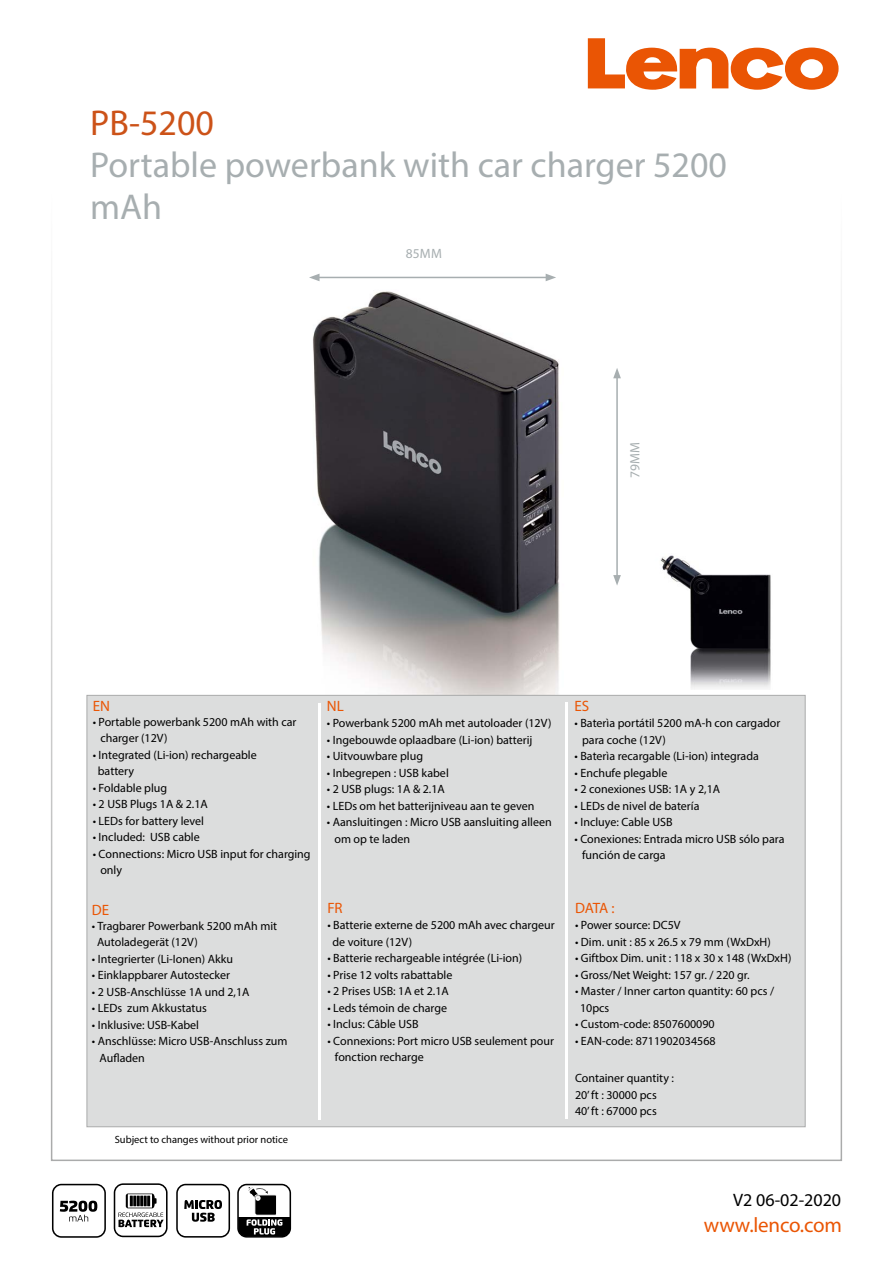
<style>
.page{position:relative;width:893px;height:1263px;background:#fff}
.page>*{position:absolute;margin:0;border:0;box-sizing:border-box;transform-origin:0 0}
.t1{font:36px/42px "Myriad Pro";color:#a7aeb0}
.t2{font:36px "Myriad Pro";color:#cc5218}
.t3{font:21px "Myriad Pro";letter-spacing:-.01em;color:#ea5504}
.t4{font:18px "Myriad Pro";color:#000}
.t5{font:15px "Myriad Pro";color:#ea5504}
.t6{font:13.5px "Myriad Pro";letter-spacing:.01em;color:#a7aeb0}
.t7{font:12px/16.5px "Myriad Pro";color:#000}
.t8{font:10.5px "Myriad Pro";color:#000}
</style>
<div class="page">
<svg style="left:588px;top:38px;width:251px;height:52px"></svg>
<hr style="left:616px;top:376px;width:2px;height:201px;background:#a7aeb0">
<svg style="left:613px;top:368px;width:8px;height:10px"></svg>
<svg style="left:613px;top:575px;width:8px;height:10px"></svg>
<hr style="left:317px;top:277px;width:231px;height:1px;background:#a7aeb0">
<svg style="left:309px;top:274px;width:11px;height:7px"></svg>
<svg style="left:546px;top:274px;width:10px;height:7px"></svg>
<svg style="left:52px;top:1184px;width:54px;height:53px"></svg>
<svg style="left:114px;top:1183px;width:54px;height:54px"></svg>
<svg style="left:176px;top:1184px;width:54px;height:53px"></svg>
<img style="left:237px;top:291px;width:365px;height:404px">
<div style="left:87px;top:695px;width:718px;height:432px;background:#dcdddd;border:1px solid #aaabab"></div>
<hr style="left:319px;top:703px;width:2px;height:416px;background:#fff">
<hr style="left:565px;top:702px;width:2px;height:417px;background:#fff">
<svg style="left:237px;top:1184px;width:54px;height:53px"></svg>
<img style="left:660px;top:555px;width:111px;height:134px">
<h1 class="t2" style="left:90px;top:100px;width:125px">PB-5200</h1>
<h1 class="t1" style="left:90px;top:143px;width:638px">Portable powerbank with car charger 5200 mAh</h1>
<p class="t6" style="left:406px;top:245px;width:37px">85MM</p>
<p class="t6" style="left:626px;top:478px;width:37px;rotate:-90deg">79MM</p>
<p class="t5" style="left:93px;top:697px;width:19px">EN</p>
<p class="t7" style="left:100px;top:713px;width:198px;text-indent:-8px">• Portable powerbank 5200 mAh with car charger (12V)</p>
<p class="t7" style="left:98px;top:746px;width:161px;text-indent:-5px">• Integrated (Li-ion) rechargeable battery</p>
<p class="t7" style="left:93px;top:779px;width:76px">• Foldable plug</p>
<p class="t7" style="left:93px;top:796px;width:117px">• 2 USB Plugs 1A &amp; 2.1A</p>
<p class="t7" style="left:93px;top:812px;width:113px">• LEDs for battery level</p>
<p class="t7" style="left:93px;top:829px;width:109px">• Included: USB cable</p>
<p class="t7" style="left:100px;top:845px;width:212px;text-indent:-8px">• Connections: Micro USB input for charging only</p>
<p class="t5" style="left:92px;top:900px;width:19px">DE</p>
<p class="t7" style="left:97px;top:917px;width:182px;text-indent:-5px">• Tragbarer Powerbank 5200 mAh mit<br>Autoladegerät (12V)</p>
<p class="t7" style="left:92px;top:950px;width:143px">• Integrierter (Li-Ionen) Akku</p>
<p class="t7" style="left:92px;top:967px;width:140px">• Einklappbarer Autostecker</p>
<p class="t7" style="left:92px;top:983px;width:159px">• 2 USB-Anschlüsse 1A und 2,1A</p>
<p class="t7" style="left:92px;top:1000px;width:116px">• LEDs zum Akkustatus</p>
<p class="t7" style="left:92px;top:1016px;width:109px">• Inklusive: USB-Kabel</p>
<p class="t7" style="left:100px;top:1033px;width:189px;text-indent:-8px">• Anschlüsse: Micro USB-Anschluss zum<br>Aufladen</p>
<p class="t5" style="left:327px;top:697px;width:18px">NL</p>
<p class="t7" style="left:327px;top:715px;width:226px">• Powerbank 5200 mAh met autoloader (12V)</p>
<p class="t7" style="left:327px;top:731px;width:207px">• Ingebouwde oplaadbare (Li-ion) batterij</p>
<p class="t7" style="left:327px;top:748px;width:98px">• Uitvouwbare plug</p>
<p class="t7" style="left:327px;top:764px;width:123px">• Inbegrepen : USB kabel</p>
<p class="t7" style="left:327px;top:781px;width:120px">• 2 USB plugs: 1A &amp; 2.1A</p>
<p class="t7" style="left:327px;top:797px;width:209px">• LEDs om het batterijniveau aan te geven</p>
<p class="t7" style="left:334px;top:814px;width:219px;text-indent:-8px">• Aansluitingen : Micro USB aansluiting alleen om op te laden</p>
<p class="t5" style="left:327px;top:898px;width:17px">FR</p>
<p class="t7" style="left:332px;top:916px;width:224px;text-indent:-5px">• Batterie externe de 5200 mAh avec chargeur de voiture (12V)</p>
<p class="t7" style="left:327px;top:949px;width:196px">• Batterie rechargeable intégrée (Li-ion)</p>
<p class="t7" style="left:327px;top:966px;width:127px">• Prise 12 volts rabattable</p>
<p class="t7" style="left:327px;top:982px;width:123px">• 2 Prises USB: 1A et 2.1A</p>
<p class="t7" style="left:327px;top:999px;width:121px">• Leds témoin de charge</p>
<p class="t7" style="left:327px;top:1015px;width:93px">• Inclus: Câble USB</p>
<p class="t7" style="left:335px;top:1032px;width:220px;text-indent:-8px">• Connexions: Port micro USB seulement pour fonction recharge</p>
<p class="t8" style="left:115px;top:1133px;width:175px">Subject to changes without prior notice</p>
<p class="t5" style="left:574px;top:697px;width:16px">ES</p>
<p class="t7" style="left:582px;top:715px;width:200px;text-indent:-8px">• Baterìa portátil 5200 mA-h con cargador para coche (12V)</p>
<p class="t7" style="left:574px;top:748px;width:186px">• Baterìa recargable (Li-ion) integrada</p>
<p class="t7" style="left:574px;top:764px;width:94px">• Enchufe plegable</p>
<p class="t7" style="left:574px;top:781px;width:147px">• 2 conexiones USB: 1A y 2,1A</p>
<p class="t7" style="left:574px;top:797px;width:126px">• LEDs de nivel de batería</p>
<p class="t7" style="left:574px;top:814px;width:100px">• Incluye: Cable USB</p>
<p class="t7" style="left:582px;top:830px;width:204px;text-indent:-8px">• Conexiones: Entrada micro USB sólo para función de carga</p>
<p class="t5" style="left:575px;top:898px;width:41px">DATA :</p>
<p class="t7" style="left:575px;top:916px;width:107px">• Power source: DC5V</p>
<p class="t7" style="left:575px;top:933px;width:197px">• Dim. unit : 85 x 26.5 x 79 mm (WxDxH)</p>
<p class="t7" style="left:575px;top:949px;width:218px">• Giftbox Dim. unit : 118 x 30 x 148 (WxDxH)</p>
<p class="t7" style="left:575px;top:966px;width:176px">• Gross/Net Weight: 157 gr. / 220 gr.</p>
<p class="t7" style="left:580px;top:982px;width:196px;text-indent:-5px">• Master / Inner carton quantity: 60 pcs /<br>10pcs</p>
<p class="t7" style="left:575px;top:1015px;width:141px">• Custom-code: 8507600090</p>
<p class="t7" style="left:575px;top:1032px;width:142px">• EAN-code: 8711902034568</p>
<p class="t7" style="left:575px;top:1069px;width:101px">Container quantity :<br>20’ ft : 30000 pcs<br>40’ ft : 67000 pcs</p>
<h3 class="t4" style="left:733px;top:1189px;width:110px">V2 06-02-2020</h3>
<h2 class="t3" style="left:704px;top:1212px;width:139px">www.lenco.com</h2>
</div>
